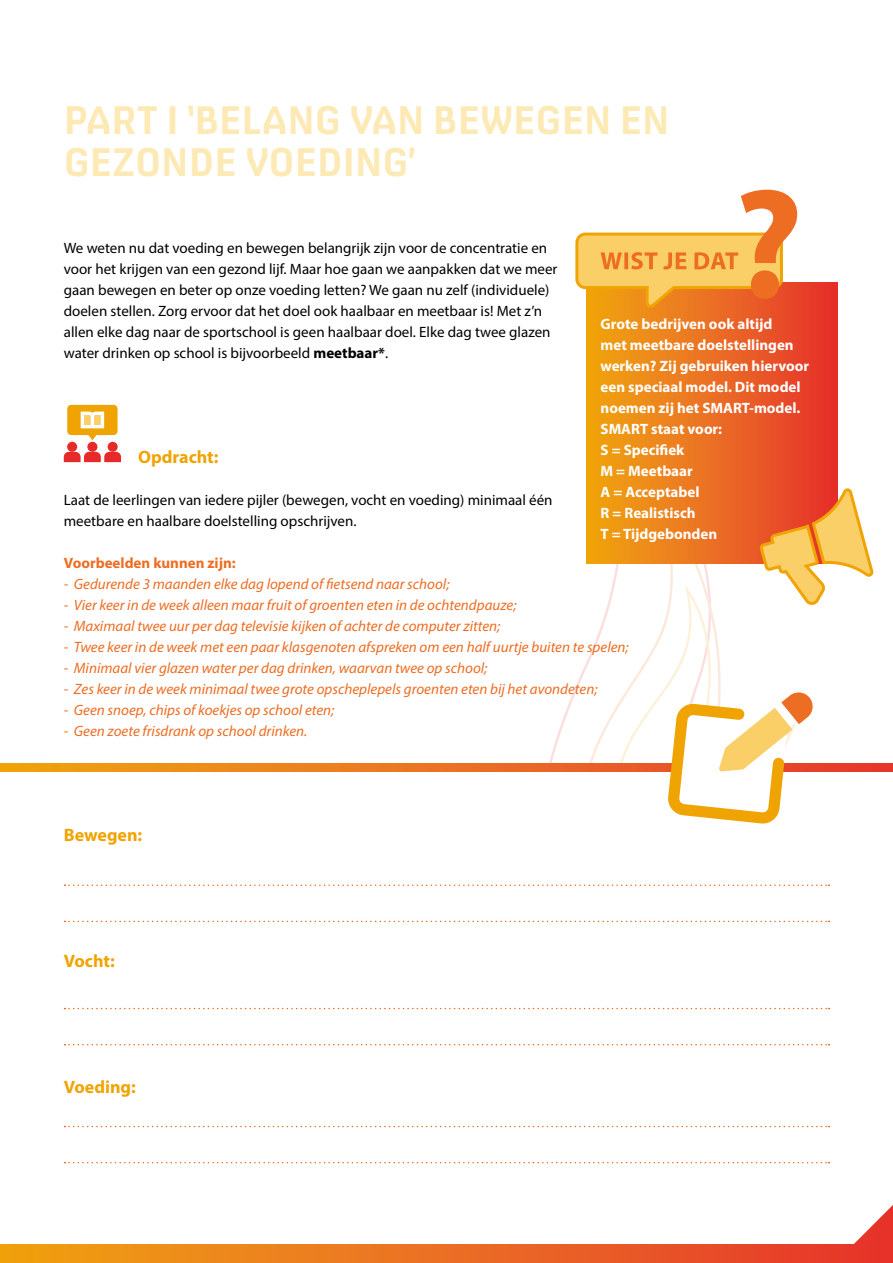
<style>
.page{position:relative;width:893px;height:1263px;background:#fff}
.page>*{position:absolute;margin:0;border:0;box-sizing:border-box;transform-origin:0 0}
.t1{font:700 37.5px/42px "Milibus Rg";color:#fde9b4}
.t2{font:700 18px "Myriad Pro";color:#f0a404}
.t3{font:15px/21px "Myriad Pro";color:#000}
.t4{font:italic 15px "Myriad Pro";color:#ed6d22}
.t5{font:700 15px/21px "Myriad Pro";color:#fff}
.t6{font:700 15px "Myriad Pro";color:#ed6d22}
.s1{font-weight:700}
</style>
<div class="page">
<div style="left:0;top:1244px;width:893px;height:19px;background:linear-gradient(to right,#f0a313,#e53730)"></div>
<svg style="left:604px;top:587px;width:117px;height:176px"></svg>
<svg style="left:0;top:763px;width:893px;height:9px;background:#eb761e"></svg>
<div style="left:586px;top:283px;width:251px;height:281px;background:linear-gradient(to right,#f0a911,#e53130)"></div>
<svg style="left:575px;top:190px;width:222px;height:118px"></svg>
<svg style="left:758px;top:478px;width:116px;height:127px"></svg>
<svg style="left:64px;top:452px;width:57px;height:10px"></svg>
<div style="left:87px;top:442px;width:10px;height:10px;background:#e62a29;border-radius:50%"></div>
<div style="left:108px;top:442px;width:10px;height:10px;background:#e62a29;border-radius:50%"></div>
<div style="left:67px;top:442px;width:10px;height:10px;background:#e62a29;border-radius:50%"></div>
<svg style="left:67px;top:405px;width:51px;height:35px"></svg>
<svg style="left:65px;top:884px;width:764px;height:280px"></svg>
<svg style="left:667px;top:691px;width:146px;height:133px"></svg>
<svg style="left:835px;top:1205px;width:58px;height:58px"></svg>
<p class="t1" style="left:64px;top:99px;width:607px">PART I ‘BELANG VAN BEWEGEN EN<br>GEZONDE VOEDING’</p>
<p class="t3" style="left:64px;top:238px;width:495px">We weten nu dat voeding en bewegen belangrijk zijn voor de concentratie en voor het krijgen van een gezond lijf. Maar hoe gaan we aanpakken dat we meer gaan bewegen en beter op onze voeding letten? We gaan nu zelf (individuele) doelen stellen. Zorg ervoor dat het doel ook haalbaar en meetbaar is! Met z’n allen elke dag naar de sportschool is geen haalbaar doel. Elke dag twee glazen water drinken op school is bijvoorbeeld <span class="s1">meetbaar*</span>.</p>
<p class="t5" style="left:601px;top:313px;width:210px">Grote bedrijven ook altijd<br>met meetbare doelstellingen werken? Zij gebruiken hiervoor een speciaal model. Dit model noemen zij het SMART-model.</p>
<p class="t5" style="left:601px;top:418px;width:123px">SMART staat voor:</p>
<p class="t5" style="left:601px;top:439px;width:85px">S = Specifiek</p>
<p class="t5" style="left:601px;top:460px;width:94px">M = Meetbaar</p>
<p class="t5" style="left:601px;top:481px;width:101px">A = Acceptabel</p>
<p class="t5" style="left:601px;top:502px;width:97px">R = Realistisch</p>
<p class="t5" style="left:601px;top:523px;width:118px">T = Tijdgebonden</p>
<p class="t2" style="left:138px;top:445px;width:82px">Opdracht:</p>
<p class="t3" style="left:64px;top:490px;width:490px">Laat de leerlingen van iedere pijler (bewegen, vocht en voeding) minimaal één meetbare en haalbare doelstelling opschrijven.</p>
<p class="t6" style="left:64px;top:553px;width:173px">Voorbeelden kunnen zijn:</p>
<p class="t4" style="left:64px;top:575px;width:387px">- Gedurende 3 maanden elke dag lopend of fietsend naar school;</p>
<p class="t4" style="left:64px;top:596px;width:454px">- Vier keer in de week alleen maar fruit of groenten eten in de ochtendpauze;</p>
<p class="t4" style="left:64px;top:617px;width:438px">- Maximaal twee uur per dag televisie kijken of achter de computer zitten;</p>
<p class="t4" style="left:64px;top:638px;width:566px">- Twee keer in de week met een paar klasgenoten afspreken om een half uurtje buiten te spelen;</p>
<p class="t4" style="left:64px;top:659px;width:425px">- Minimaal vier glazen water per dag drinken, waarvan twee op school;</p>
<p class="t4" style="left:64px;top:680px;width:535px">- Zes keer in de week minimaal twee grote opscheplepels groenten eten bij het avondeten;</p>
<p class="t4" style="left:64px;top:701px;width:272px">- Geen snoep, chips of koekjes op school eten;</p>
<p class="t4" style="left:64px;top:722px;width:245px">- Geen zoete frisdrank op school drinken.</p>
<p class="t2" style="left:64px;top:823px;width:80px">Bewegen:</p>
<p class="t2" style="left:64px;top:949px;width:52px">Vocht:</p>
<p class="t2" style="left:64px;top:1075px;width:74px">Voeding:</p>
</div>
